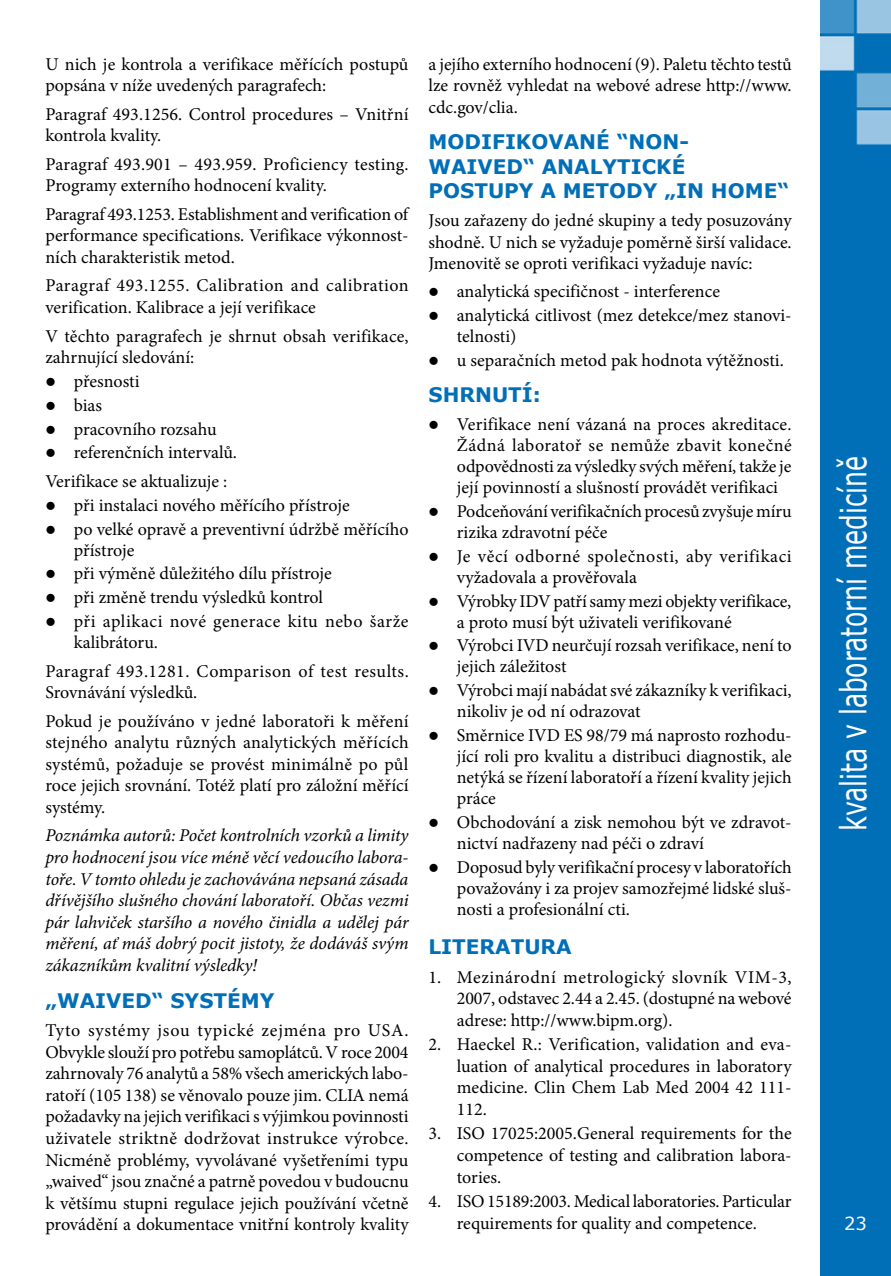
<style>
.page{position:relative;width:891px;height:1276px;background:#fff}
.page>*{position:absolute;margin:0;border:0;box-sizing:border-box;transform-origin:0 0}
.t1{font:36px "Verdana";color:#fff;scale:.7 1}
.t2{font:700 20px/24px "Verdana";color:#006fb7}
.t3{font:18px/21.6px "Minion Pro";color:#000}
.t4{font:italic 18px/21.6px "Minion Pro";letter-spacing:-.005em;color:#000;text-align:justify}
.t5{font:18px/21px "Minion Pro";letter-spacing:.025em;color:#000}
.t6{font:18px/21.6px "Minion Pro";letter-spacing:.02em;color:#000}
.t7{font:18px "Verdana";color:#fff}
</style>
<div class="page">
<div style="left:820px;top:0;width:70px;height:1276px;background:#006fb7"></div>
<p class="t3" style="left:45px;top:53px;width:364px">U nich je kontrola a verifikace měřících postupů popsána v níže uvedených paragrafech:</p>
<p class="t3" style="left:45px;top:103px;width:364px">Paragraf 493.1256. Control procedures – Vnitřní kontrola kvality.</p>
<p class="t3" style="left:45px;top:153px;width:364px">Paragraf 493.901 – 493.959. Proficiency testing.<br>Programy externího hodnocení kvality.</p>
<p class="t3" style="left:45px;top:203px;width:364px;text-align:justify">Paragraf 493.1253. Establishment and verification of performance specifications. Verifikace výkonnost&shy;ních charakteristik metod.</p>
<p class="t3" style="left:45px;top:275px;width:365px">Paragraf 493.1255. Calibration and calibration verification. Kalibrace a její verifikace</p>
<p class="t3" style="left:45px;top:325px;width:364px">V těchto paragrafech je shrnut obsah verifikace, zahrnující sledování:</p>
<p class="t3" style="left:45px;top:370px;width:96px">● přesnosti</p>
<p class="t3" style="left:45px;top:394px;width:58px">● bias</p>
<p class="t3" style="left:45px;top:418px;width:173px">● pracovního rozsahu</p>
<p class="t3" style="left:45px;top:438px;width:193px;line-height:28.4px">● referenčních intervalů.<br>Verifikace se aktualizuje :</p>
<p class="t3" style="left:45px;top:494px;width:306px">● při instalaci nového měřícího přístroje</p>
<p class="t3" style="left:74px;top:518px;width:336px;line-height:21px;text-indent:-28px">● po velké opravě a preventivní údržbě měřícího přístroje</p>
<p class="t3" style="left:45px;top:563px;width:288px">● při výměně důležitého dílu přístroje</p>
<p class="t3" style="left:45px;top:587px;width:279px">● při změně trendu výsledků kontrol</p>
<p class="t5" style="left:74px;top:611px;width:336px;text-indent:-28px">● při aplikaci nové generace kitu nebo šarže kalibrátoru.</p>
<p class="t6" style="left:45px;top:660px;width:365px">Paragraf 493.1281. Comparison of test results.<br>Srovnávání výsledků.</p>
<p class="t3" style="left:45px;top:710px;width:365px;text-align:justify">Pokud je používáno v jedné laboratoři k měření stejného analytu různých analytických měřících systémů, požaduje se provést minimálně po půl roce jejich srovnání. Totéž platí pro záložní měřící systémy.</p>
<p class="t4" style="left:45px;top:825px;width:364px">Poznámka autorů: Počet kontrolních vzorků a limity pro hodnocení jsou více méně věcí vedoucího labora&shy;toře. V tomto ohledu je zachovávána nepsaná zásada dřívějšího slušného chování laboratoří. Občas vezmi pár lahviček staršího a nového činidla a udělej pár měření, ať máš dobrý pocit jistoty, že dodáváš svým zákazníkům kvalitní výsledky!</p>
<p class="t2" style="left:45px;top:987px;width:29px">„WAIVED</p>
<p class="t2" style="left:152px;top:987px;width:78px">“ SYSTÉM</p>
<p class="t2" style="left:260px;top:987px;width:16px">Y</p>
<p class="t3" style="left:45px;top:1019px;width:364px;text-align:justify">Tyto systémy jsou typické zejména pro USA.<br>Obvykle slouží pro potřebu samoplátců. V roce 2004 zahrnovaly 76 analytů a 58% všech amerických labo&shy;ratoří (105 138) se věnovalo pouze jim. CLIA nemá požadavky na jejich verifikaci s výjimkou povinnosti uživatele striktně dodržovat instrukce výrobce.<br>Nicméně problémy, vyvolávané vyšetřeními typu „waived“ jsou značné a patrně povedou v budoucnu k většímu stupni regulace jejich používání včetně provádění a dokumentace vnitřní kontroly kvality</p>
<p class="t3" style="left:428px;top:53px;width:364px;text-align:justify">a jejího externího hodnocení (9). Paletu těchto testů lze rovněž vyhledat na webové adrese http://www. cdc.gov/clia.</p>
<p class="t2" style="left:428px;top:130px;width:262px">MODIFIKOVANÉ “NON-<br>WAIVED</p>
<p class="t2" style="left:523px;top:154px;width:161px">“ ANALYTICKÉ</p>
<p class="t2" style="left:428px;top:178px;width:62px">POSTUP</p>
<p class="t2" style="left:518px;top:178px;width:37px">Y AMET</p>
<p class="t2" style="left:609px;top:178px;width:181px">ODY „IN HOME“</p>
<p class="t3" style="left:428px;top:209px;width:364px;text-align:justify">Jsou zařazeny do jedné skupiny a tedy posuzovány shodně. U nich se vyžaduje poměrně širší validace.<br>Jmenovitě se oproti verifikaci vyžaduje navíc:</p>
<p class="t3" style="left:428px;top:280px;width:293px">● analytická specifičnost - interference</p>
<p class="t3" style="left:456px;top:305px;width:336px;line-height:21px;text-indent:-28px">● analytická citlivost (mez detekce/mez stanovi&shy;telnosti)</p>
<p class="t3" style="left:428px;top:349px;width:356px">● u separačních metod pak hodnota výtěžnosti.</p>
<p class="t2" style="left:428px;top:382px;width:17px">SHR</p>
<p class="t2" style="left:475px;top:382px;width:67px">NUTÍ:</p>
<p class="t3" style="left:456px;top:414px;width:336px;line-height:21px;text-align:justify;text-indent:-28px">● Verifikace není vázaná na proces akreditace.<br>Žádná laboratoř se nemůže zbavit konečné odpovědnosti za výsledky svých měření, takže je její povinností a slušností provádět verifikaci</p>
<p class="t3" style="left:456px;top:500px;width:336px;line-height:21px;text-indent:-28px">● Podceňování verifikačních procesů zvyšuje míru rizika zdravotní péče</p>
<p class="t5" style="left:456px;top:545px;width:336px;text-indent:-28px">● Je věcí odborné společnosti, aby verifikaci vyžadovala a prověřovala</p>
<p class="t3" style="left:456px;top:590px;width:336px;line-height:21px;text-indent:-28px">● Výrobky IDV patří samy mezi objekty verifikace, a proto musí být uživateli verifikované</p>
<p class="t3" style="left:456px;top:635px;width:336px;line-height:21px;text-indent:-28px">● Výrobci IVD neurčují rozsah verifikace, není to jejich záležitost</p>
<p class="t3" style="left:456px;top:680px;width:336px;line-height:21px;text-indent:-28px">● Výrobci mají nabádat své zákazníky k verifikaci, nikoliv je od ní odrazovat</p>
<p class="t3" style="left:456px;top:725px;width:336px;line-height:21px;text-align:justify;text-indent:-28px">● Směrnice IVD ES 98/79 má naprosto rozhodu&shy;jící roli pro kvalitu a distribuci diagnostik, ale netýká se řízení laboratoří a řízení kvality jejich práce</p>
<p class="t3" style="left:456px;top:811px;width:336px;line-height:21px;text-indent:-28px">● Obchodování a zisk nemohou být ve zdravot&shy;nictví nadřazeny nad péči o zdraví</p>
<p class="t3" style="left:456px;top:856px;width:336px;line-height:21px;text-align:justify;text-indent:-28px">● Doposud byly verifikační procesy v laboratořích považovány i za projev samozřejmé lidské sluš&shy;nosti a profesionální cti.</p>
<p class="t2" style="left:428px;top:934px;width:16px">LITERATURA</p>
<p class="t3" style="left:456px;top:966px;width:336px;text-align:justify;text-indent:-28px">1. Mezinárodní metrologický slovník VIM-3, 2007, odstavec 2.44 a 2.45. (dostupné na webové adrese: http://www.bipm.org).</p>
<p class="t3" style="left:456px;top:1033px;width:336px;text-align:justify;text-indent:-28px">2. Haeckel R.: Verification, validation and eva&shy;luation of analytical procedures in laboratory medicine. Clin Chem Lab Med 2004 42 111- 112.</p>
<p class="t3" style="left:456px;top:1123px;width:336px;text-align:justify;text-indent:-28px">3. ISO 17025:2005.General requirements for the competence of testing and calibration labora&shy;tories.</p>
<p class="t3" style="left:428px;top:1190px;width:364px;text-align:center">4. ISO 15189:2003. Medical laboratories. Particular requirements for quality and competence.</p>
<h1 class="t1" style="left:830px;top:831px;width:538px;rotate:-90deg">kvalita v laboratorní medicíně</h1>
<p class="t7" style="left:843px;top:1211px;width:22px">23</p>
</div>
